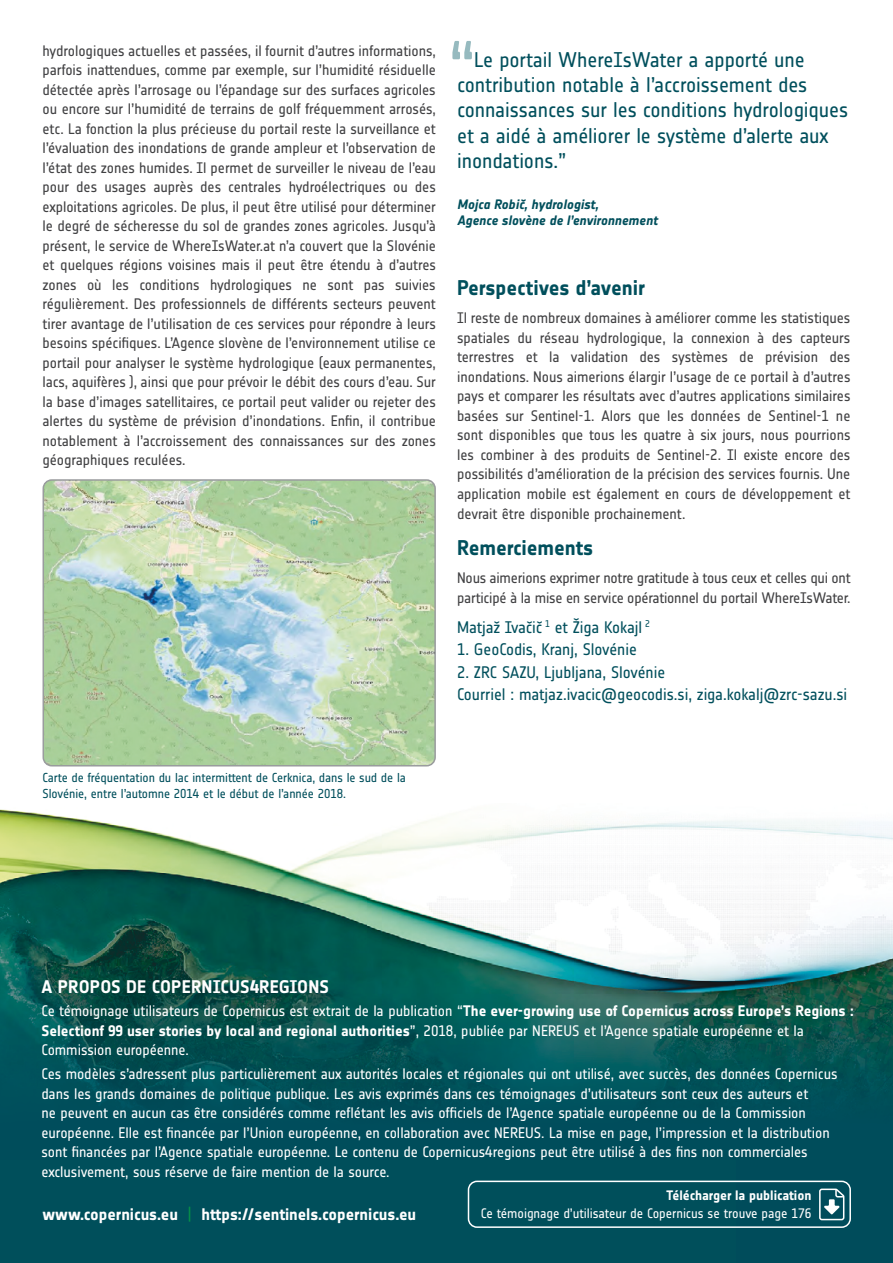
<style>
.page{position:relative;width:893px;height:1263px;background:#fff}
.page>*{position:absolute;margin:0;border:0;box-sizing:border-box;transform-origin:0 0}
.t1{font:21px/25.2px "Notes Esa";letter-spacing:-.005em;color:#004f5c}
.t2{font:700 21px "Notes Esa";letter-spacing:-.005em;color:#004f5c}
.t3{font:700 18px "Notes Esa";letter-spacing:.01em;color:#fff}
.t4{font:16.5px/22.5px "Notes Esa";letter-spacing:-.005em;color:#004f5c}
.t5{font:700 16.5px "Notes Esa";letter-spacing:-.005em;color:#fff}
.t6{font:15px/19.5px "Notes Esa";letter-spacing:-.015em;color:#414143;text-align:justify}
.t7{font:15px/19.5px "Notes Esa";letter-spacing:-.005em;color:#fff}
.t8{font:italic 700 13.5px/16.2px "Notes Esa";letter-spacing:-.005em;color:#004f5c}
.t9{font:13.5px "Notes Esa";letter-spacing:-.005em;color:#fff}
.t10{font:700 13.5px "Notes Esa";letter-spacing:-.005em;color:#fff}
.t11{font:12.75px/15.3px "Notes Esa";letter-spacing:-.005em;color:#004f5c}
.s1{font-weight:700}
.s2{font-weight:400;color:#069147}
</style>
<div class="page">
<img style="left:0;top:809px;width:893px;height:454px">
<img style="left:43px;top:480px;width:392px;height:286px;border-radius:9px">
<div style="left:43px;top:479px;width:393px;height:287px;border:2px solid #9a9c9e;border-radius:9px"></div>
<svg style="left:452px;top:41px;width:20px;height:18px"></svg>
<div style="left:468px;top:1180px;width:383px;height:48px;border:2px solid #fff;border-radius:9px"></div>
<svg style="left:818px;top:1188px;width:28px;height:33px"></svg>
<p class="t6" style="left:43px;top:42px;width:395px">hydrologiques actuelles et passées, il fournit d’autres informations, parfois inattendues, comme par exemple, sur l’humidité résiduelle détectée après l’arrosage ou l’épandage sur des surfaces agricoles ou encore sur l’humidité de terrains de golf fréquemment arrosés, etc. La fonction la plus précieuse du portail reste la surveillance et l’évaluation des inondations de grande ampleur et l’observation de l’état des zones humides. Il permet de surveiller le niveau de l’eau pour des usages auprès des centrales hydroélectriques ou des exploitations agricoles. De plus, il peut être utilisé pour déterminer le degré de sécheresse du sol de grandes zones agricoles. Jusqu’à présent, le service de WhereIsWater.at n’a couvert que la Slovénie et quelques régions voisines mais il peut être étendu à d’autres zones où les conditions hydrologiques ne sont pas suivies régulièrement. Des professionnels de différents secteurs peuvent tirer avantage de l’utilisation de ces services pour répondre à leurs besoins spécifiques. L’Agence slovène de l’environnement utilise ce portail pour analyser le système hydrologique (eaux permanentes, lacs, aquifères ), ainsi que pour prévoir le débit des cours d’eau. Sur la base d’images satellitaires, ce portail peut valider ou rejeter des alertes du système de prévision d’inondations. Enfin, il contribue notablement à l’accroissement des connaissances sur des zones géographiques reculées.</p>
<h1 class="t1" style="left:457px;top:49px;width:393px;text-indent:17px">Le portail WhereIsWater a apporté une contribution notable à l’accroissement des connaissances sur les conditions hydrologiques et a aidé à améliorer le système d’alerte aux inondations.”</h1>
<p class="t8" style="left:457px;top:197px;width:202px">Mojca Robič, hydrologist,<br>Agence slovène de l’environnement</p>
<h1 class="t2" style="left:457px;top:280px;width:190px">Perspectives d’avenir</h1>
<p class="t6" style="left:457px;top:310px;width:395px">Il reste de nombreux domaines à améliorer comme les statistiques spatiales du réseau hydrologique, la connexion à des capteurs terrestres et la validation des systèmes de prévision des inondations. Nous aimerions élargir l’usage de ce portail à d’autres pays et comparer les résultats avec d’autres applications similaires basées sur Sentinel-1. Alors que les données de Sentinel-1 ne sont disponibles que tous les quatre à six jours, nous pourrions les combiner à des produits de Sentinel-2. Il existe encore des possibilités d’amélioration de la précision des services fournis. Une application mobile est également en cours de développement et devrait être disponible prochainement.</p>
<h1 class="t2" style="left:457px;top:540px;width:138px">Remerciements</h1>
<p class="t6" style="left:457px;top:569px;width:395px">Nous aimerions exprimer notre gratitude à tous ceux et celles qui ont participé à la mise en service opérationnel du portail WhereIsWater.</p>
<p class="t4" style="left:457px;top:617px;width:194px">Matjaž Ivačič <sup>1</sup> et Žiga Kokajl <sup>2</sup></p>
<p class="t4" style="left:457px;top:640px;width:181px">1. GeoCodis, Kranj, Slovénie</p>
<p class="t4" style="left:457px;top:662px;width:392px">2. ZRC SAZU, Ljubljana, Slovénie<br>Courriel : matjaz.ivacic@geocodis.si, ziga.kokalj@zrc-sazu.si</p>
<p class="t11" style="left:43px;top:771px;width:365px">Carte de fréquentation du lac intermittent de Cerknica, dans le sud de la<br>Slovénie, entre l’automne 2014 et le début de l’année 2018.</p>
<p class="t3" style="left:42px;top:980px;width:289px">A PROPOS DE COPERNICUS4REGIONS</p>
<p class="t7" style="left:41px;top:1002px;width:814px">Ce témoignage utilisateurs de Copernicus est extrait de la publication “<span class="s1">The ever-growing use of Copernicus across Europe’s Regions :<br>Selectionf 99 user stories by local and regional authorities</span>”, 2018, publiée par NEREUS et l’Agence spatiale européenne et la<br>Commission européenne.</p>
<p class="t7" style="left:41px;top:1065px;width:798px">Ces modèles s’adressent plus particulièrement aux autorités locales et régionales qui ont utilisé, avec succès, des données Copernicus dans les grands domaines de politique publique. Les avis exprimés dans ces témoignages d’utilisateurs sont ceux des auteurs et<br>ne peuvent en aucun cas être considérés comme reflétant les avis officiels de l’Agence spatiale européenne ou de la Commission européenne. Elle est financée par l’Union européenne, en collaboration avec NEREUS. La mise en page, l’impression et la distribution sont financées par l’Agence spatiale européenne. Le contenu de Copernicus4regions peut être utilisé à des fins non commerciales exclusivement, sous réserve de faire mention de la source.</p>
<p class="t5" style="left:43px;top:1208px;width:375px">www.copernicus.eu <span class="s2">|</span> https://sentinels.copernicus.eu</p>
<p class="t10" style="left:666px;top:1190px;width:147px">Télécharger la publication</p>
<p class="t9" style="left:481px;top:1209px;width:332px">Ce témoignage d’utilisateur de Copernicus se trouve page 176</p>
</div>
